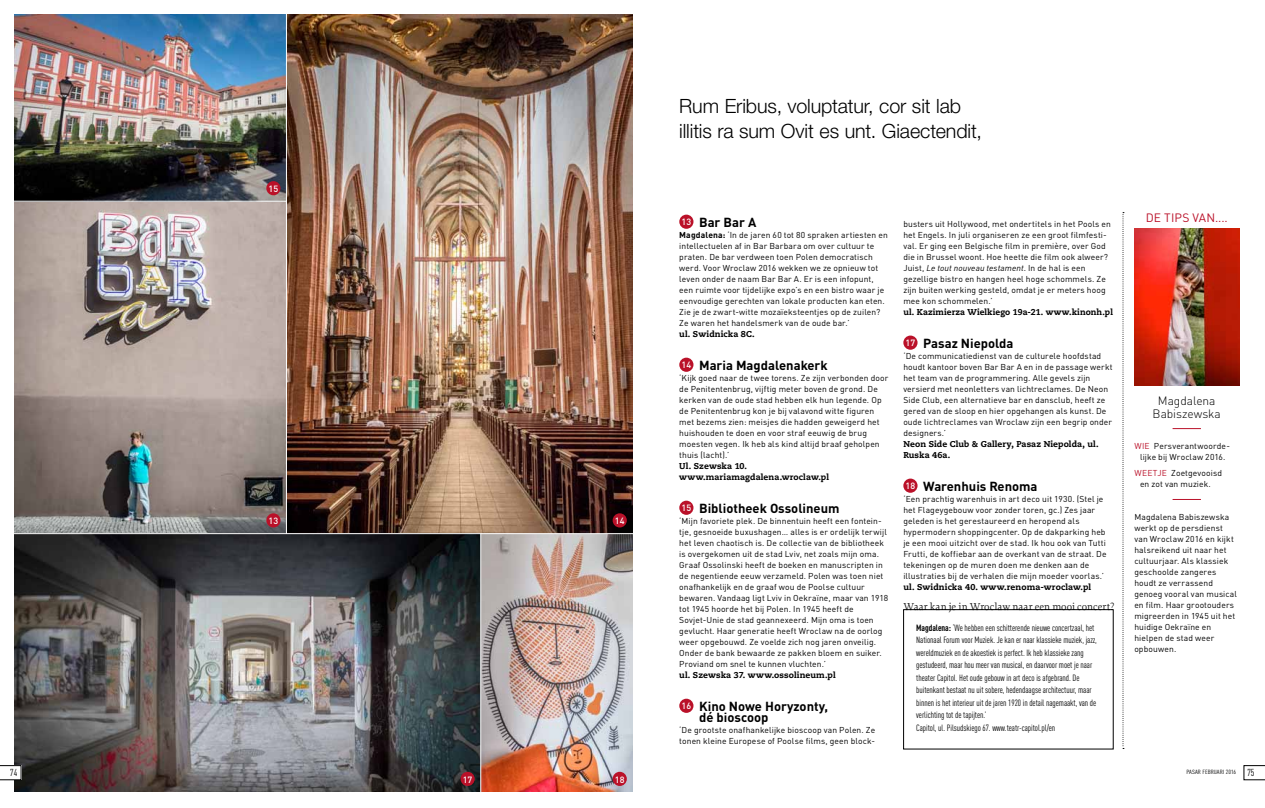
<style>
.page{position:relative;width:1265px;height:808px;background:#fff}
.page>*{position:absolute;margin:0;border:0;box-sizing:border-box;transform-origin:0 0}
.t1{font:300 19.7px/24.6px "Helvetica Neue LT Std";letter-spacing:-.005em;color:#000}
.t2{font:700 13px/11px "DINOT";color:#000}
.t3{font:300 12px/13px "DINOT";letter-spacing:-.005em;color:#000;text-align:center}
.t4{font:12px "DINOT";color:#ba1129}
.t5{font:10.5px "Proforma";letter-spacing:.005em;color:#000}
.t6{font:condensed 10px "DINOT";color:#000}
.t7{font:condensed 9px/12.5px "DINOT";letter-spacing:-.005em;color:#000}
.t8{font:500 9px "DINOT";color:#fff}
.t9{font:8.5px/11px "DINOT";letter-spacing:.015em;color:#000}
.t10{font:800 8.5px/11px "Caecilia LT Std";letter-spacing:.005em;color:#000}
.t11{font:8.5px "DINOT";color:#ba1129}
.t12{font:condensed 6px "DINOT";letter-spacing:.01em;color:#000;scale:1.2 1}
.s1{font-weight:500;font-size:9px;color:#fff}
.s2{font-weight:700}
.s3{font-style:italic}
.s4{color:#ba1129}
.s5{font-size:10px}
</style>
<div class="page">
<img style="left:14px;top:14px;width:618px;height:778px">
<div style="left:903px;top:609px;width:210px;height:140px;border:1px solid #000"></div>
<div style="left:679px;top:215px;width:14px;height:14px;background:#ba1129;border-radius:50%"></div>
<div style="left:679px;top:358px;width:14px;height:14px;background:#ba1129;border-radius:50%"></div>
<div style="left:679px;top:501px;width:14px;height:14px;background:#ba1129;border-radius:50%"></div>
<div style="left:679px;top:699px;width:14px;height:14px;background:#ba1129;border-radius:50%"></div>
<img style="left:1134px;top:228px;width:104px;height:158px">
<svg style="left:1122px;top:212px;width:1px;height:537px"></svg>
<div style="left:903px;top:336px;width:14px;height:14px;background:#ba1129;border-radius:50%"></div>
<div style="left:903px;top:479px;width:14px;height:14px;background:#ba1129;border-radius:50%"></div>
<hr style="left:0;top:201px;width:286px;height:1px;background:#fff">
<hr style="left:0;top:533px;width:639px;height:1px;background:#fff">
<hr style="left:286px;top:7px;width:1px;height:527px;background:#fff">
<hr style="left:480px;top:533px;width:1px;height:275px;background:#fff">
<div style="left:266px;top:181px;width:14px;height:14px;background:#ba1129;border-radius:50%"></div>
<div style="left:266px;top:513px;width:14px;height:14px;background:#ba1129;border-radius:50%"></div>
<div style="left:460px;top:772px;width:14px;height:14px;background:#ba1129;border-radius:50%"></div>
<div style="left:612px;top:772px;width:14px;height:14px;background:#ba1129;border-radius:50%"></div>
<div style="left:612px;top:513px;width:14px;height:14px;background:#ba1129;border-radius:50%"></div>
<svg style="left:1172px;top:428px;width:28px;height:1px"></svg>
<svg style="left:1172px;top:499px;width:28px;height:1px"></svg>
<svg style="left:1243px;top:765px;width:21px;height:15px"></svg>
<svg style="left:0;top:765px;width:21px;height:15px"></svg>
<p class="t8" style="left:268px;top:183px;width:11px">15</p>
<p class="t8" style="left:268px;top:515px;width:11px">13</p>
<p class="t8" style="left:615px;top:515px;width:11px">14</p>
<h1 class="t1" style="left:679px;top:94px;width:304px">Rum Eribus, voluptatur, cor sit lab illitis ra sum Ovit es unt. Giaectendit,</h1>
<h2 class="t2" style="left:681px;top:216px;width:76px"><span class="s1">13</span> Bar Bar A</h2>
<p class="t9" style="left:679px;top:229px;width:210px"><span class="s2">Magdalena:</span> ‘In de jaren 60 tot 80 spraken artiesten en intellectuelen af in Bar Barbara om over cultuur te praten. De bar verdween toen Polen democratisch werd. Voor Wroclaw 2016 wekken we ze opnieuw tot leven onder de naam Bar Bar A. Er is een infopunt, een ruimte voor tijdelijke expo’s en een bistro waar je eenvoudige gerechten van lokale producten kan eten.<br>Zie je de zwart-witte mozaïeksteentjes op de zuilen?<br>Ze waren het handelsmerk van de oude bar.’</p>
<p class="t10" style="left:679px;top:328px;width:77px">ul. Swidnicka 8C.</p>
<h2 class="t2" style="left:681px;top:359px;width:148px"><span class="s1">14</span> Maria Magdalenakerk</h2>
<p class="t9" style="left:679px;top:372px;width:210px">‘Kijk goed naar de twee torens. Ze zijn verbonden door de Penitentenbrug, vijftig meter boven de grond. De kerken van de oude stad hebben elk hun legende. Op de Penitentenbrug kon je bij valavond witte figuren met bezems zien: meisjes die hadden geweigerd het huishouden te doen en voor straf eeuwig de brug moesten vegen. Ik heb als kind altijd braaf geholpen thuis (lacht).’</p>
<p class="t10" style="left:679px;top:460px;width:151px">Ul. Szewska 10. www.mariamagdalena.wroclaw.pl</p>
<h2 class="t2" style="left:681px;top:502px;width:159px"><span class="s1">15</span> Bibliotheek Ossolineum</h2>
<p class="t9" style="left:679px;top:515px;width:210px">‘Mijn favoriete plek. De binnentuin heeft een fontein&shy;tje, gesnoeide buxushagen… alles is er ordelijk terwijl het leven chaotisch is. De collectie van de bibliotheek is overgekomen uit de stad Lviv, net zoals mijn oma.<br>Graaf Ossolinski heeft de boeken en manuscripten in de negentiende eeuw verzameld. Polen was toen niet onafhankelijk en de graaf wou de Poolse cultuur bewaren. Vandaag ligt Lviv in Oekraïne, maar van 1918 tot 1945 hoorde het bij Polen. In 1945 heeft de Sovjet-Unie de stad geannexeerd. Mijn oma is toen gevlucht. Haar generatie heeft Wroclaw na de oorlog weer opgebouwd. Ze voelde zich nog jaren onveilig.<br>Onder de bank bewaarde ze pakken bloem en suiker.<br>Proviand om snel te kunnen vluchten.’</p>
<p class="t10" style="left:679px;top:669px;width:158px">ul. Szewska 37. www.ossolineum.pl</p>
<h2 class="t2" style="left:699px;top:700px;width:130px;text-indent:-18px"><span class="s1">16</span> Kino Nowe Horyzonty, dé bioscoop</h2>
<p class="t9" style="left:679px;top:724px;width:197px">‘De grootste onafhankelijke bioscoop van Polen. Ze tonen kleine Europese of Poolse films, geen block-</p>
<p class="t9" style="left:903px;top:218px;width:209px">busters uit Hollywood, met ondertitels in het Pools en het Engels. In juli organiseren ze een groot filmfesti&shy;val. Er ging een Belgische film in première, over God die in Brussel woont. Hoe heette die film ook alweer?<br>Juist, <span class="s3">Le tout nouveau testament</span>. In de hal is een gezellige bistro en hangen heel hoge schommels. Ze zijn buiten werking gesteld, omdat je er meters hoog mee kon schommelen.’</p>
<p class="t10" style="left:903px;top:306px;width:211px">ul. Kazimierza Wielkiego 19a-21. www.kinonh.pl</p>
<h2 class="t2" style="left:905px;top:337px;width:109px"><span class="s1">17</span> Pasaz Niepolda</h2>
<p class="t9" style="left:903px;top:350px;width:211px">‘De communicatiedienst van de culturele hoofdstad houdt kantoor boven Bar Bar A en in de passage werkt het team van de programmering. Alle gevels zijn versierd met neonletters van lichtreclames. De Neon Side Club, een alternatieve bar en dansclub, heeft ze gered van de sloop en hier opgehangen als kunst. De oude lichtreclames van Wroclaw zijn een begrip onder designers.’</p>
<p class="t10" style="left:903px;top:438px;width:197px">Neon Side Club &amp; Gallery, Pasaz Niepolda, ul.<br>Ruska 46a.</p>
<h2 class="t2" style="left:905px;top:480px;width:133px"><span class="s1">18</span> Warenhuis Renoma</h2>
<p class="t9" style="left:903px;top:493px;width:205px">‘Een prachtig warenhuis in art deco uit 1930. (Stel je het Flageygebouw voor zonder toren, gc.) Zes jaar geleden is het gerestaureerd en heropend als hypermodern shoppingcenter. Op de dakparking heb je een mooi uitzicht over de stad. Ik hou ook van Tutti Frutti, de koffiebar aan de overkant van de straat. De tekeningen op de muren doen me denken aan de illustraties bij de verhalen die mijn moeder voorlas.’</p>
<p class="t10" style="left:903px;top:581px;width:189px">ul. Swidnicka 40. www.renoma-wroclaw.pl</p>
<p class="t5" style="left:903px;top:600px;width:212px">Waar kan je in Wroclaw naar een mooi concert?</p>
<p class="t7" style="left:916px;top:621px;width:182px"><span class="s2">Magdalena:</span> ‘We hebben een schitterende nieuwe concertzaal, het Nationaal Forum voor Muziek. Je kan er naar klassieke muziek, jazz, wereldmuziek en de akoestiek is perfect. Ik heb klassieke zang gestudeerd, maar hou meer van musical, en daarvoor moet je naar theater Capitol. Het oude gebouw in art deco is afgebrand. De buitenkant bestaat nu uit sobere, hedendaagse architectuur, maar binnen is het interieur uit de jaren 1920 in detail nagemaakt, van de verlichting tot de tapijten.’<br>Capitol, ul. Pilsudskiego 67. www.teatr-capitol.pl/en</p>
<h3 class="t4" style="left:1145px;top:210px;width:26px">De tips</h3>
<h3 class="t4" style="left:1192px;top:210px;width:9px">van</h3>
<h3 class="t4" style="left:1214px;top:210px;width:14px">....</h3>
<h3 class="t3" style="left:1152px;top:394px;width:70px">Magdalena<br>Babiszewska</h3>
<p class="t9" style="left:1134px;top:440px;width:97px;text-align:center"><span class="s4">Wie</span> Persverantwoorde&shy;lijke bij Wroclaw 2016.</p>
<p class="t11" style="left:1134px;top:468px;width:14px">Weetje</p>
<p class="t9" style="left:1139px;top:468px;width:84px;text-indent:31px">Zoetgevooisd en zot van muziek.</p>
<p class="t9" style="left:1134px;top:512px;width:104px">Magdalena Babiszewska werkt op de persdienst van Wroclaw 2016 en kijkt halsreikend uit naar het cultuurjaar. Als klassiek geschoolde zangeres houdt ze verrassend genoeg vooral van musical en film. Haar grootouders migreerden in 1945 uit het huidige Oekraïne en hielpen de stad weer opbouwen.</p>
<p class="t6" style="left:10px;top:767px;width:9px">74</p>
<p class="t12" style="left:1186px;top:769px;width:58px">PASAR februari 2016 <span class="s5">75</span></p>
<p class="t8" style="left:463px;top:773px;width:11px">17</p>
<p class="t8" style="left:615px;top:773px;width:11px">18</p>
</div>
